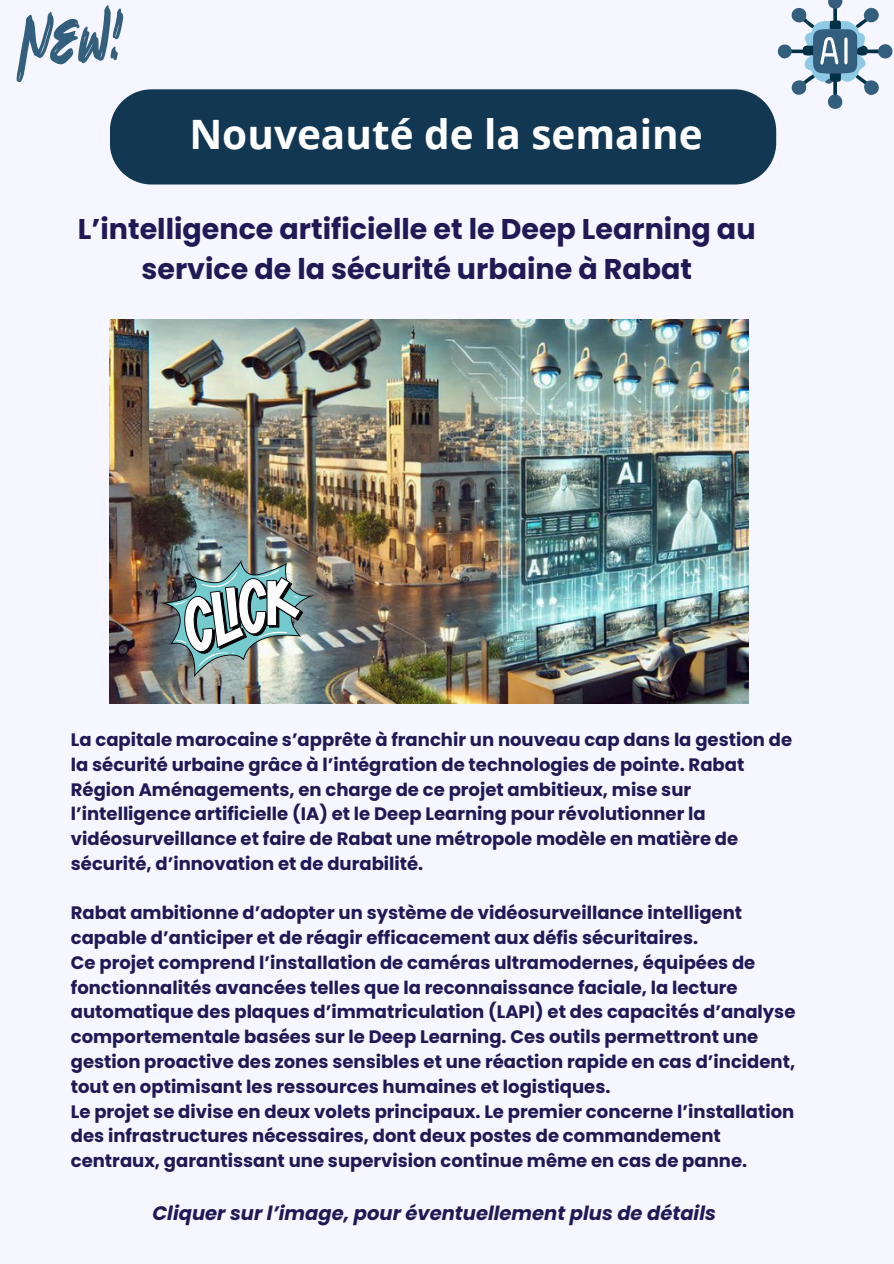
<style>
.page{position:relative;width:894px;height:1264px;background:#fff}
.page>*{position:absolute;margin:0;border:0;box-sizing:border-box;transform-origin:0 0}
.t1{font:700 40.5px "Open Sans";color:#fff}
.t2{font:700 28.5px/39.3px "Poppins";color:#201955;text-align:center}
.t3{font:italic 700 19.5px "Poppins";color:#201955}
.t4{font:700 18px/24.8px "Poppins";color:#201955}
</style>
<div class="page">
<div style="left:0;top:0;width:893px;height:1263px;background:#f5f6ff"></div>
<div style="left:110px;top:89px;width:666px;height:95px;background:#123753"></div>
<svg style="left:17px;top:5px;width:107px;height:78px"></svg>
<img style="left:110px;top:319px;width:638px;height:384px">
<svg style="left:777px;top:0;width:116px;height:109px"></svg>
<img style="left:160px;top:560px;width:154px;height:117px">
<p class="t1" style="left:189px;top:105px;width:514px">Nouveauté de la semaine</p>
<p class="t2" style="left:78px;top:210px;width:679px">L’intelligence artificielle et le Deep Learning au service de la sécurité urbaine à Rabat</p>
<p class="t4" style="left:71px;top:727px;width:722px">La capitale marocaine s’apprête à franchir un nouveau cap dans la gestion de la sécurité urbaine grâce à l’intégration de technologies de pointe. Rabat Région Aménagements, en charge de ce projet ambitieux, mise sur l’intelligence artificielle (IA) et le Deep Learning pour révolutionner la vidéosurveillance et faire de Rabat une métropole modèle en matière de sécurité, d’innovation et de durabilité.</p>
<h1 class="t4" style="left:71px;top:900px;width:672px">Rabat ambitionne d’adopter un système de vidéosurveillance intelligent capable d’anticiper et de réagir efficacement aux défis sécuritaires.</h1>
<h2 class="t4" style="left:71px;top:950px;width:725px">Ce projet comprend l’installation de caméras ultramodernes, équipées de fonctionnalités avancées telles que la reconnaissance faciale, la lecture automatique des plaques d’immatriculation (LAPI) et des capacités d’analyse comportementale basées sur le Deep Learning. Ces outils permettront une gestion proactive des zones sensibles et une réaction rapide en cas d’incident, tout en optimisant les ressources humaines et logistiques.</h2>
<p class="t4" style="left:71px;top:1098px;width:724px">Le projet se divise en deux volets principaux. Le premier concerne l’installation des infrastructures nécessaires, dont deux postes de commandement centraux, garantissant une supervision continue même en cas de panne.</p>
<p class="t3" style="left:152px;top:1199px;width:565px">Cliquer sur l’image, pour éventuellement plus de détails</p>
</div>
